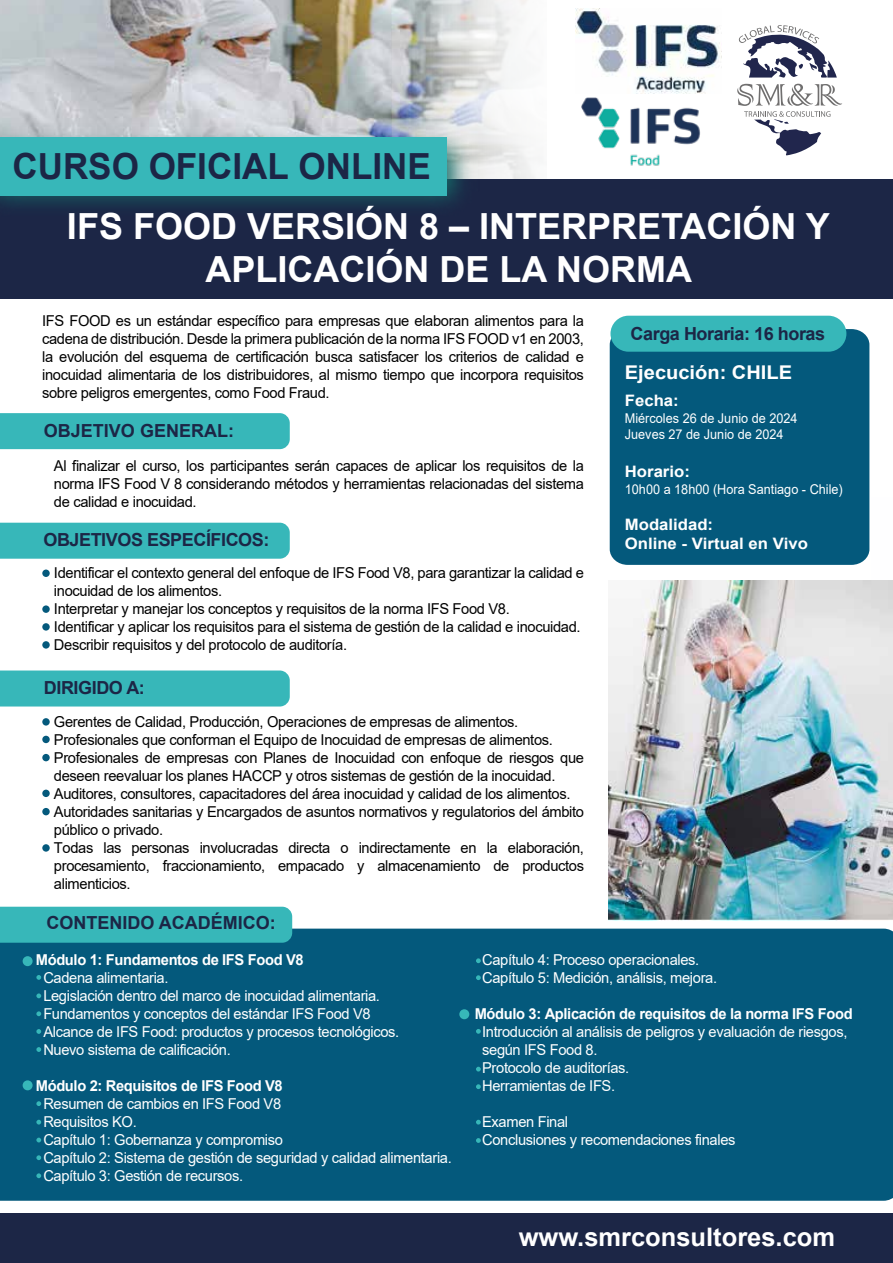
<style>
.page{position:relative;width:893px;height:1263px;background:#fff}
.page>*{position:absolute;margin:0;border:0;box-sizing:border-box;transform-origin:0 0}
.t1{font:700 36px/43.2px "Arial";color:#fff;text-align:center}
.t2{font:700 36px "Arial";color:#1c2646}
.t3{font:700 25.5px "Arial";color:#fff}
.t4{font:700 18.9px "Arial";color:#fff;scale:1.06 1}
.t5{font:700 18px "Arial";letter-spacing:-.025em;color:#1c2646}
.t6{font:700 18px "Arial";color:#1c2646}
.t7{font:700 15.75px/18.9px "Arial";color:#fff;scale:1.06 1}
.t8{font:15px/18px "Arial";letter-spacing:-.025em;color:#000;text-align:justify}
.t9{font:15px/18px "Arial";letter-spacing:-.025em;color:#fff}
.t10{font:700 15px "Arial";letter-spacing:-.025em;color:#fff}
.t11{font:13.5px/16.2px "Arial";color:#fff;scale:.94 1}
</style>
<div class="page">
<img style="left:0;top:0;width:392px;height:96px">
<svg style="left:392px;top:0;width:357px;height:179px"></svg>
<svg style="left:737px;top:84px;width:105px;height:72px"></svg>
<svg style="left:738px;top:25px;width:99px;height:53px"></svg>
<div style="left:0;top:1213px;width:893px;height:50px;background:#1c2646"></div>
<div style="left:0;top:179px;width:893px;height:119px;background:#1c2646"></div>
<img style="left:0;top:96px;width:507px;height:110px">
<div style="left:0;top:137px;width:446px;height:59px;background:#37b7b9"></div>
<div style="left:610px;top:329px;width:259px;height:236px;background:#04597c"></div>
<div style="left:610px;top:316px;width:236px;height:36px;background:#37b7b9;border-radius:18px"></div>
<div style="left:0;top:413px;width:290px;height:36px;background:#37b7b9"></div>
<div style="left:0;top:523px;width:290px;height:36px;background:#37b7b9"></div>
<div style="left:0;top:670px;width:290px;height:36px;background:#37b7b9"></div>
<div style="left:42px;top:569px;width:8px;height:8px;background:#04597c;border-radius:50%"></div>
<div style="left:42px;top:605px;width:8px;height:8px;background:#04597c;border-radius:50%"></div>
<div style="left:42px;top:623px;width:8px;height:8px;background:#04597c;border-radius:50%"></div>
<div style="left:42px;top:641px;width:8px;height:8px;background:#04597c;border-radius:50%"></div>
<div style="left:42px;top:718px;width:8px;height:7px;background:#04597c;border-radius:50%"></div>
<div style="left:42px;top:736px;width:8px;height:7px;background:#04597c;border-radius:50%"></div>
<div style="left:42px;top:754px;width:8px;height:7px;background:#04597c;border-radius:50%"></div>
<div style="left:42px;top:790px;width:8px;height:7px;background:#04597c;border-radius:50%"></div>
<div style="left:42px;top:808px;width:8px;height:7px;background:#04597c;border-radius:50%"></div>
<div style="left:42px;top:844px;width:8px;height:8px;background:#04597c;border-radius:50%"></div>
<img style="left:576px;top:8px;width:145px;height:86px">
<img style="left:580px;top:97px;width:137px;height:76px">
<div style="left:0;top:929px;width:893px;height:272px;background:#04597c"></div>
<div style="left:0;top:907px;width:292px;height:36px;background:#37b7b9"></div>
<div style="left:23px;top:956px;width:10px;height:10px;background:#37b7b9;border-radius:50%"></div>
<svg style="left:36px;top:975px;width:5px;height:5px"></svg>
<svg style="left:36px;top:993px;width:5px;height:5px"></svg>
<svg style="left:36px;top:1011px;width:5px;height:5px"></svg>
<svg style="left:36px;top:1029px;width:5px;height:5px"></svg>
<svg style="left:36px;top:1047px;width:5px;height:5px"></svg>
<svg style="left:36px;top:1101px;width:5px;height:5px"></svg>
<svg style="left:36px;top:1120px;width:5px;height:4px"></svg>
<svg style="left:36px;top:1138px;width:5px;height:4px"></svg>
<svg style="left:36px;top:1155px;width:5px;height:5px"></svg>
<svg style="left:36px;top:1173px;width:5px;height:5px"></svg>
<div style="left:23px;top:1080px;width:10px;height:10px;background:#37b7b9;border-radius:50%"></div>
<div style="left:459px;top:1009px;width:10px;height:10px;background:#37b7b9;border-radius:50%"></div>
<svg style="left:476px;top:958px;width:5px;height:5px"></svg>
<svg style="left:476px;top:1029px;width:5px;height:5px"></svg>
<svg style="left:476px;top:1067px;width:5px;height:4px"></svg>
<svg style="left:476px;top:1084px;width:5px;height:5px"></svg>
<svg style="left:476px;top:1120px;width:5px;height:4px"></svg>
<svg style="left:476px;top:1138px;width:5px;height:5px"></svg>
<svg style="left:476px;top:975px;width:5px;height:5px"></svg>
<img style="left:609px;top:581px;width:284px;height:339px">
<h1 class="t2" style="left:12px;top:141px;width:420px">CURSO OFICIAL ONLINE</h1>
<h1 class="t1" style="left:67px;top:205px;width:764px">IFS FOOD VERSIÓN 8 – INTERPRETACIÓN Y<br>APLICACIÓN DE LA NORMA</h1>
<p class="t8" style="left:42px;top:311px;width:543px">IFS FOOD es un estándar específico para empresas que elaboran alimentos para la cadena de distribución. Desde la primera publicación de la norma IFS FOOD v1 en 2003, la evolución del esquema de certificación busca satisfacer los criterios de calidad e inocuidad alimentaria de los distribuidores, al mismo tiempo que incorpora requisitos sobre peligros emergentes, como Food Fraud.</p>
<p class="t5" style="left:631px;top:321px;width:196px">Carga Horaria: 16 horas</p>
<p class="t4" style="left:625px;top:359px;width:159px">Ejecución: CHILE</p>
<p class="t7" style="left:625px;top:391px;width:52px">Fecha:</p>
<p class="t11" style="left:625px;top:410px;width:185px">Miércoles 26 de Junio de 2024<br>Jueves 27 de Junio de 2024</p>
<p class="t6" style="left:44px;top:418px;width:192px">OBJETIVO GENERAL:</p>
<p class="t8" style="left:54px;top:456px;width:532px">Al finalizar el curso, los participantes serán capaces de aplicar los requisitos de la norma IFS Food V 8 considerando métodos y herramientas relacionadas del sistema de calidad e inocuidad.</p>
<p class="t7" style="left:625px;top:462px;width:63px">Horario:</p>
<p class="t11" style="left:625px;top:481px;width:233px">10h00 a 18h00 (Hora Santiago - Chile)</p>
<p class="t7" style="left:625px;top:515px;width:174px">Modalidad:<br>Online - Virtual en Vivo</p>
<p class="t5" style="left:43px;top:527px;width:227px">OBJETIVOS ESPECÍFICOS:</p>
<p class="t8" style="left:54px;top:564px;width:532px;text-align:left">Identificar el contexto general del enfoque de IFS Food V8, para garantizar la calidad e inocuidad de los alimentos.<br>Interpretar y manejar los conceptos y requisitos de la norma IFS Food V8.<br>Identificar y aplicar los requisitos para el sistema de gestión de la calidad e inocuidad.<br>Describir requisitos y del protocolo de auditoría.</p>
<p class="t5" style="left:44px;top:675px;width:102px">DIRIGIDO A:</p>
<p class="t8" style="left:54px;top:713px;width:532px;text-align:left">Gerentes de Calidad, Producción, Operaciones de empresas de alimentos.<br>Profesionales que conforman el Equipo de Inocuidad de empresas de alimentos.<br>Profesionales de empresas con Planes de Inocuidad con enfoque de riesgos que deseen reevaluar los planes HACCP y otros sistemas de gestión de la inocuidad.<br>Auditores, consultores, capacitadores del área inocuidad y calidad de los alimentos.<br>Autoridades sanitarias y Encargados de asuntos normativos y regulatorios del ámbito público o privado.<br>Todas las personas involucradas directa o indirectamente en la elaboración, procesamiento, fraccionamiento, empacado y almacenamiento de productos alimenticios.</p>
<p class="t6" style="left:47px;top:910px;width:231px">CONTENIDO ACADÉMICO:</p>
<p class="t10" style="left:36px;top:949px;width:269px">Módulo 1: Fundamentos de IFS Food V8</p>
<p class="t9" style="left:43px;top:969px;width:357px">Cadena alimentaria.<br>Legislación dentro del marco de inocuidad alimentaria.<br>Fundamentos y conceptos del estándar IFS Food V8<br>Alcance de IFS Food: productos y procesos tecnológicos.<br>Nuevo sistema de calificación.</p>
<p class="t10" style="left:36px;top:1075px;width:248px">Módulo 2: Requisitos de IFS Food V8</p>
<p class="t9" style="left:43px;top:1095px;width:410px">Resumen de cambios en IFS Food V8<br>Requisitos KO.<br>Capítulo 1: Gobernanza y compromiso<br>Capítulo 2: Sistema de gestión de seguridad y calidad alimentaria.<br>Capítulo 3: Gestión de recursos.</p>
<p class="t9" style="left:482px;top:951px;width:236px">Capítulo 4: Proceso operacionales.<br>Capítulo 5: Medición, análisis, mejora.</p>
<p class="t10" style="left:475px;top:1003px;width:379px">Módulo 3: Aplicación de requisitos de la norma IFS Food</p>
<p class="t9" style="left:482px;top:1023px;width:367px">Introducción al análisis de peligros y evaluación de riesgos, según IFS Food 8.<br>Protocolo de auditorías.<br>Herramientas de IFS.</p>
<p class="t9" style="left:482px;top:1113px;width:255px">Examen Final<br>Conclusiones y recomendaciones finales</p>
<h2 class="t3" style="left:519px;top:1219px;width:318px">www.smrconsultores.com</h2>
</div>
